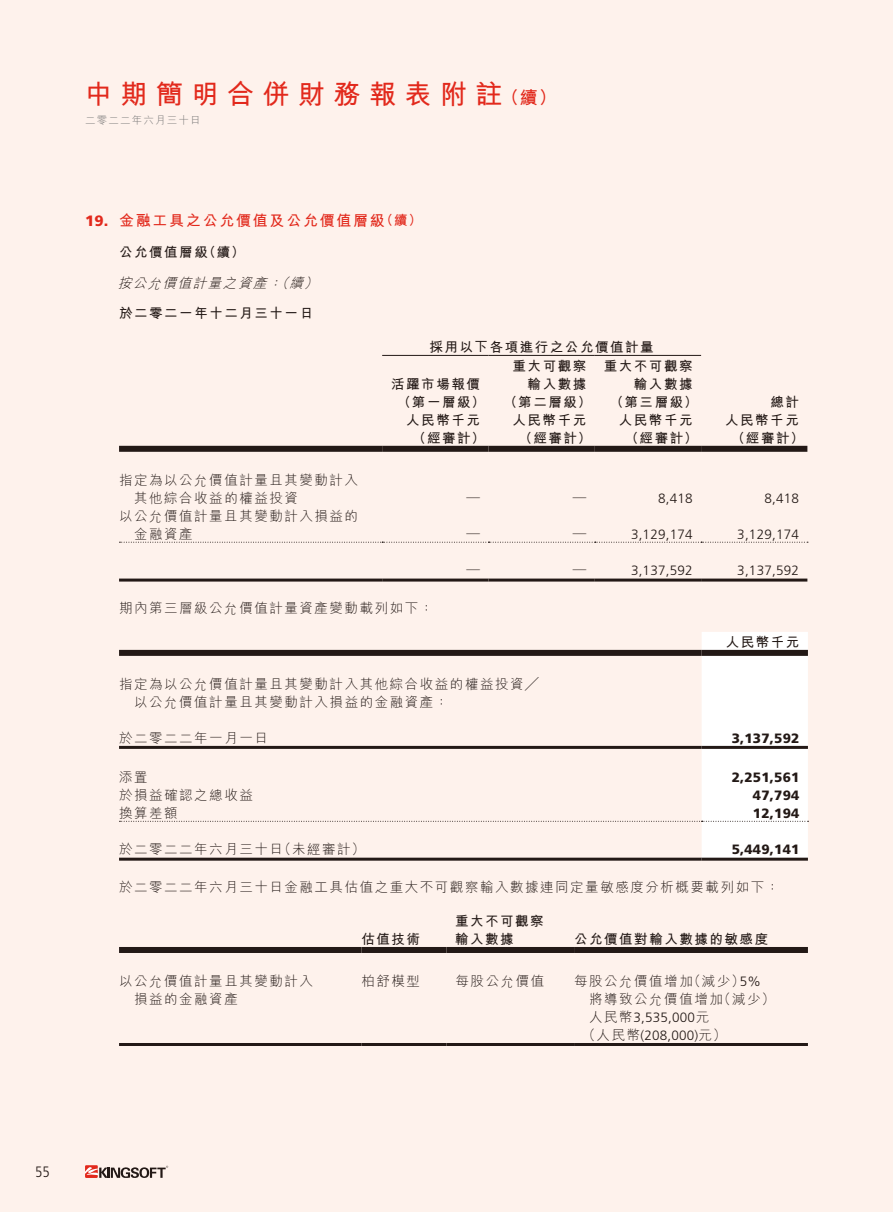
<style>
.page{position:relative;width:893px;height:1212px;background:#fff}
.page>*{position:absolute;margin:0;border:0;box-sizing:border-box;transform-origin:0 0}
.t1{font:700 27px "M Hei HK";letter-spacing:.315em;color:#e2291c}
.t2{font:700 18px "M Hei HK";color:#e2291c}
.t3{font:700 15px "M Hei HK";letter-spacing:.115em;color:#e2291c}
.t4{font:900 15px "Frutiger";color:#e2291c}
.t5{font:300 condensed 15px "Frutiger";color:#231916}
.t6{font:300 13.5px/18px "M Hei HK";letter-spacing:.115em;color:#231916}
.t7{font:700 13.5px/18px "M Hei HK";letter-spacing:.115em;color:#231916;text-align:right}
.t8{font:300 13.5px/18px "Frutiger";letter-spacing:.015em;color:#231916}
.t9{font:900 13.5px "Frutiger";letter-spacing:.015em;color:#231916}
.t10{font:italic 300 13.5px "M Hei HK";color:#231916}
.t11{font:700 13.5px "M Hei HK";color:#e2291c}
.t12{font:300 10.5px "M Hei HK";letter-spacing:.115em;color:#727272}
.s1{font-family:"M Hei HK"}
</style>
<div class="page">
<div style="left:0;top:0;width:892px;height:1212px;background:#fef2ec"></div>
<svg style="left:85px;top:1165px;width:83px;height:13px"></svg>
<hr style="left:382px;top:355px;width:106px;height:1px;background:#231916">
<hr style="left:488px;top:355px;width:107px;height:1px;background:#231916">
<hr style="left:595px;top:355px;width:106px;height:1px;background:#231916">
<div style="left:119px;top:446px;width:263px;height:6px;background:#231916"></div>
<div style="left:382px;top:446px;width:106px;height:6px;background:#231916"></div>
<div style="left:488px;top:446px;width:107px;height:6px;background:#231916"></div>
<div style="left:595px;top:446px;width:106px;height:6px;background:#231916"></div>
<div style="left:701px;top:446px;width:106px;height:6px;background:#231916"></div>
<svg style="left:119px;top:542px;width:689px;height:1px"></svg>
<hr style="left:119px;top:578px;width:263px;height:3px;background:#231916">
<hr style="left:382px;top:578px;width:106px;height:3px;background:#231916">
<hr style="left:488px;top:578px;width:107px;height:3px;background:#231916">
<hr style="left:595px;top:578px;width:106px;height:3px;background:#231916">
<hr style="left:701px;top:578px;width:106px;height:3px;background:#231916">
<svg style="left:119px;top:632px;width:689px;height:226px"></svg>
<hr style="left:119px;top:858px;width:583px;height:3px;background:#231916">
<hr style="left:702px;top:858px;width:106px;height:3px;background:#231916">
<div style="left:119px;top:947px;width:242px;height:6px;background:#231916"></div>
<div style="left:361px;top:947px;width:85px;height:6px;background:#231916"></div>
<div style="left:446px;top:947px;width:128px;height:6px;background:#231916"></div>
<div style="left:574px;top:947px;width:234px;height:6px;background:#231916"></div>
<hr style="left:119px;top:1043px;width:242px;height:3px;background:#231916">
<hr style="left:361px;top:1043px;width:85px;height:3px;background:#231916">
<hr style="left:446px;top:1043px;width:128px;height:3px;background:#231916">
<hr style="left:574px;top:1043px;width:234px;height:3px;background:#231916">
<h1 class="t1" style="left:85px;top:75px;width:419px">中期簡明合併財務報表附註</h1>
<p class="t12" style="left:85px;top:113px;width:117px">二零二二年六月三十日</p>
<h2 class="t2" style="left:501px;top:84px;width:57px">（續(</h2>
<p class="t4" style="left:85px;top:212px;width:25px">19.</p>
<p class="t3" style="left:119px;top:210px;width:267px">金融工具之公允價值及公允價值層級</p>
<p class="t11" style="left:380px;top:211px;width:44px">（續(</p>
<p class="t7" style="left:119px;top:242px;width:90px">公允價值層級</p>
<p class="t7" style="left:203px;top:242px;width:44px">（續(</p>
<p class="t10" style="left:289px;top:273px;width:20px">續</p>
<p class="t10" style="left:268px;top:273px;width:27px">（：</p>
<p class="t10" style="left:304px;top:273px;width:20px">(</p>
<p class="t10" style="left:118px;top:273px;width:155px">按公允價值計量之資產</p>
<p class="t7" style="left:119px;top:303px;width:196px">於二零二一年十二月三十一日</p>
<p class="t7" style="left:429px;top:337px;width:226px">採用以下各項進行之公允價值計量</p>
<p class="t7" style="left:391px;top:374px;width:90px">活躍市場報價</p>
<p class="t7" style="left:513px;top:356px;width:75px">重大可觀察輸入數據</p>
<p class="t7" style="left:604px;top:356px;width:90px">重大不可觀察輸入數據</p>
<p class="t7" style="left:398px;top:392px;width:89px">（第一層級）</p>
<p class="t7" style="left:504px;top:392px;width:89px">（第二層級）</p>
<p class="t7" style="left:610px;top:392px;width:89px">（第三層級）</p>
<p class="t7" style="left:770px;top:392px;width:30px">總計</p>
<p class="t7" style="left:406px;top:410px;width:75px">人民幣千元</p>
<p class="t7" style="left:513px;top:410px;width:75px">人民幣千元</p>
<p class="t7" style="left:619px;top:410px;width:75px">人民幣千元</p>
<p class="t7" style="left:725px;top:410px;width:75px">人民幣千元</p>
<p class="t7" style="left:413px;top:428px;width:74px">（經審計）</p>
<p class="t7" style="left:519px;top:428px;width:74px">（經審計）</p>
<p class="t7" style="left:625px;top:428px;width:74px">（經審計）</p>
<p class="t7" style="left:732px;top:428px;width:74px">（經審計(</p>
<p class="t6" style="left:119px;top:470px;width:241px">指定為以公允價值計量且其變動計入</p>
<p class="t6" style="left:119px;top:488px;width:241px">　其他綜合收益的權益投資<br>以公允價值計量且其變動計入損益的</p>
<p class="t7" style="left:466px;top:488px;width:15px">—</p>
<p class="t7" style="left:573px;top:488px;width:15px">—</p>
<p class="t8" style="left:658px;top:489px;width:36px">8,418</p>
<p class="t8" style="left:764px;top:489px;width:36px">8,418</p>
<p class="t6" style="left:119px;top:524px;width:75px">　金融資產</p>
<p class="t7" style="left:466px;top:524px;width:15px">—</p>
<p class="t7" style="left:573px;top:524px;width:15px">—</p>
<p class="t8" style="left:631px;top:525px;width:63px">3,129,174</p>
<p class="t8" style="left:737px;top:525px;width:63px">3,129,174</p>
<p class="t7" style="left:466px;top:560px;width:15px">—</p>
<p class="t7" style="left:573px;top:560px;width:15px">—</p>
<p class="t8" style="left:631px;top:562px;width:63px">3,137,592</p>
<p class="t8" style="left:737px;top:562px;width:63px">3,137,592</p>
<p class="t6" style="left:119px;top:599px;width:316px">期內第三層級公允價值計量資產變動載列如下：</p>
<p class="t7" style="left:726px;top:632px;width:75px">人民幣千元</p>
<p class="t6" style="left:119px;top:674px;width:421px">指定為以公允價值計量且其變動計入其他綜合收益的權益投資╱　以公允價值計量且其變動計入損益的金融資產：</p>
<p class="t6" style="left:119px;top:728px;width:150px">於二零二二年一月一日</p>
<p class="t9" style="left:732px;top:730px;width:69px">3,137,592</p>
<p class="t6" style="left:119px;top:767px;width:30px">添置</p>
<p class="t9" style="left:732px;top:769px;width:69px">2,251,561</p>
<p class="t6" style="left:119px;top:785px;width:135px">於損益確認之總收益</p>
<p class="t9" style="left:753px;top:787px;width:48px">47,794</p>
<p class="t6" style="left:119px;top:803px;width:60px">換算差額</p>
<p class="t9" style="left:753px;top:805px;width:48px">12,194</p>
<p class="t6" style="left:278px;top:840px;width:89px">（未經審計(</p>
<p class="t6" style="left:119px;top:840px;width:165px">於二零二二年六月三十日</p>
<p class="t6" style="left:119px;top:878px;width:662px">於二零二二年六月三十日金融工具估值之重大不可觀察輸入數據連同定量敏感度分析概要載列如下：</p>
<p class="t7" style="left:361px;top:929px;width:60px">估值技術</p>
<p class="t9" style="left:732px;top:841px;width:69px">5,449,141</p>
<p class="t7" style="left:455px;top:911px;width:90px">重大不可觀察</p>
<p class="t7" style="left:455px;top:929px;width:60px">輸入數據</p>
<p class="t7" style="left:574px;top:929px;width:196px">公允價值對輸入數據的敏感度</p>
<p class="t6" style="left:687px;top:971px;width:59px">（減少(</p>
<p class="t6" style="left:119px;top:971px;width:195px">以公允價值計量且其變動計入　損益的金融資產</p>
<p class="t8" style="left:740px;top:972px;width:23px">5%</p>
<p class="t6" style="left:361px;top:971px;width:60px">柏舒模型</p>
<p class="t6" style="left:456px;top:971px;width:90px">每股公允價值</p>
<p class="t6" style="left:574px;top:971px;width:120px">每股公允價值增加</p>
<p class="t6" style="left:718px;top:989px;width:59px">（減少(</p>
<p class="t6" style="left:574px;top:989px;width:150px">　將導致公允價值增加</p>
<p class="t8" style="left:574px;top:1008px;width:154px"><span class="s1">　人民幣</span>3,535,000<span class="s1">元　（人民幣</span>(208,000 <span class="s1">元</span>) <span class="s1">(</span></p>
<p class="t5" style="left:35px;top:1164px;width:16px">55</p>
</div>
